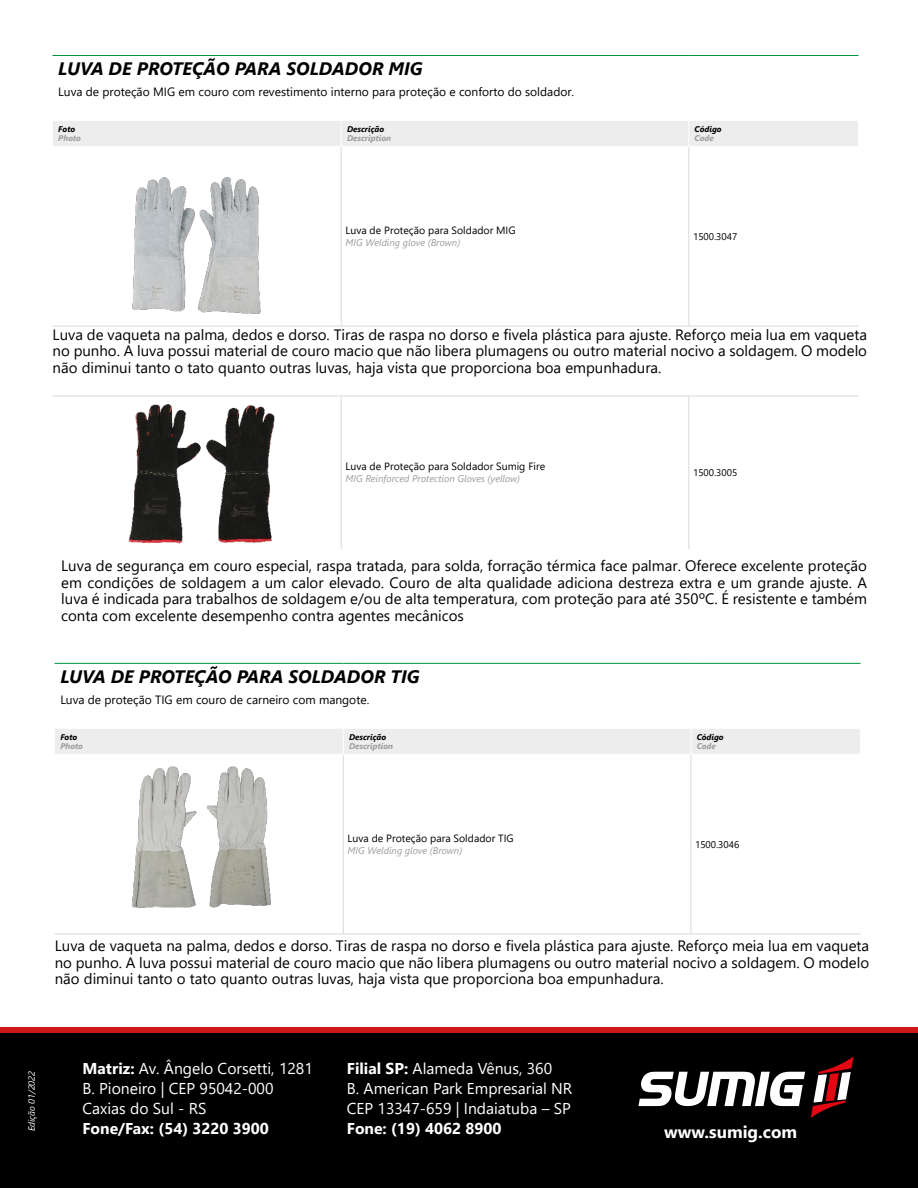
<style>
.page{position:relative;width:918px;height:1188px;background:#fff}
.page>*{position:absolute;margin:0;border:0;box-sizing:border-box;transform-origin:0 0}
.t1{font:700 18.3px "Segoe UI";color:#fff}
.t2{font:italic 700 18px "Segoe UI";color:#000}
.t3{font:700 17.1px "Segoe UI";color:#fff}
.t4{font:15.75px/20px "Segoe UI";color:#fff}
.t5{font:700 15.75px/20.7px "Segoe UI";color:#fff}
.t6{font:15px/16.5px "Segoe UI";color:#000;text-align:justify}
.t7{font:12px "Segoe UI";color:#000}
.t8{font:10.5px "Segoe UI";color:#000}
.t9{font:italic 9.75px "Segoe UI";color:#9d9d9c}
.t10{font:9.75px "Segoe UI";color:#000}
.t11{font:italic 9px "Segoe UI";color:#fff}
.t12{font:italic 700 8.25px "Segoe UI";color:#9d9d9c}
.t13{font:italic 700 8.25px "Segoe UI";color:#000}
.s1{font-weight:700}
</style>
<div class="page">
<div style="left:0;top:1033px;width:918px;height:155px;background:#000"></div>
<svg style="left:638px;top:1072px;width:167px;height:34px"></svg>
<svg style="left:811px;top:1056px;width:43px;height:62px"></svg>
<div style="left:0;top:1027px;width:918px;height:6px;background:#cd1719"></div>
<hr style="left:341px;top:147px;width:1px;height:179px;background:#dadada">
<hr style="left:688px;top:147px;width:1px;height:179px;background:#dadada">
<hr style="left:341px;top:396px;width:1px;height:153px;background:#dadada">
<hr style="left:688px;top:396px;width:1px;height:153px;background:#dadada">
<hr style="left:52px;top:326px;width:289px;height:1px;background:#dadada">
<hr style="left:52px;top:396px;width:289px;height:1px;background:#dadada">
<hr style="left:341px;top:326px;width:348px;height:1px;background:#dadada">
<hr style="left:689px;top:326px;width:170px;height:1px;background:#dadada">
<hr style="left:341px;top:396px;width:348px;height:1px;background:#dadada">
<hr style="left:689px;top:396px;width:170px;height:1px;background:#dadada">
<hr style="left:52px;top:55px;width:289px;height:1px;background:#009641">
<hr style="left:341px;top:55px;width:348px;height:1px;background:#009641">
<hr style="left:689px;top:55px;width:170px;height:1px;background:#009641">
<div style="left:53px;top:121px;width:805px;height:25px;background:#ededed"></div>
<img style="left:121px;top:395px;width:161px;height:149px">
<img style="left:126px;top:177px;width:137px;height:150px">
<img style="left:131px;top:766px;width:140px;height:142px">
<hr style="left:343px;top:755px;width:1px;height:179px;background:#dadada">
<hr style="left:691px;top:755px;width:1px;height:179px;background:#dadada">
<hr style="left:55px;top:934px;width:288px;height:1px;background:#dadada">
<hr style="left:343px;top:934px;width:348px;height:1px;background:#dadada">
<hr style="left:691px;top:934px;width:170px;height:1px;background:#dadada">
<hr style="left:55px;top:663px;width:288px;height:1px;background:#009641">
<hr style="left:343px;top:663px;width:348px;height:1px;background:#009641">
<hr style="left:691px;top:663px;width:170px;height:1px;background:#009641">
<div style="left:55px;top:729px;width:805px;height:25px;background:#ededed"></div>
<p class="t2" style="left:58px;top:52px;width:366px">LUVA DE PROTEÇÃO PARA SOLDADOR MIG</p>
<p class="t7" style="left:58px;top:81px;width:517px">Luva de proteção MIG em couro com revestimento interno para proteção e conforto do soldador.</p>
<p class="t13" style="left:58px;top:121px;width:18px">Foto</p>
<p class="t12" style="left:58px;top:130px;width:24px">Photo</p>
<p class="t13" style="left:347px;top:121px;width:39px">Descrição</p>
<p class="t12" style="left:347px;top:130px;width:46px">Description</p>
<p class="t8" style="left:346px;top:220px;width:172px">Luva de Proteção para Soldador MIG</p>
<p class="t9" style="left:346px;top:233px;width:116px">MIG Welding glove (Brown)</p>
<p class="t13" style="left:695px;top:121px;width:29px">Código</p>
<p class="t12" style="left:695px;top:130px;width:21px">Code</p>
<p class="t10" style="left:693px;top:227px;width:46px">1500.3047</p>
<p class="t6" style="left:53px;top:325px;width:816px">Luva de vaqueta na palma, dedos e dorso. Tiras de raspa no dorso e fivela plástica para ajuste. Reforço meia lua em vaqueta no punho. A luva possui material de couro macio que não libera plumagens ou outro material nocivo a soldagem. O modelo não diminui tanto o tato quanto outras luvas, haja vista que proporciona boa empunhadura.</p>
<p class="t8" style="left:346px;top:457px;width:201px">Luva de Proteção para Soldador Sumig Fire</p>
<p class="t9" style="left:346px;top:470px;width:176px">MIG Reinforced Protection Gloves (yellow)</p>
<p class="t10" style="left:693px;top:463px;width:46px">1500.3005</p>
<p class="t6" style="left:61px;top:556px;width:807px">Luva de segurança em couro especial, raspa tratada, para solda, forração térmica face palmar. Oferece excelente proteção em condições de soldagem a um calor elevado. Couro de alta qualidade adiciona destreza extra e um grande ajuste. A luva é indicada para trabalhos de soldagem e/ou de alta temperatura, com proteção para até 350ºC. É resistente e também conta com excelente desempenho contra agentes mecânicos</p>
<p class="t2" style="left:60px;top:660px;width:361px">LUVA DE PROTEÇÃO PARA SOLDADOR TIG</p>
<p class="t7" style="left:60px;top:689px;width:310px">Luva de proteção TIG em couro de carneiro com mangote.</p>
<p class="t13" style="left:60px;top:729px;width:18px">Foto</p>
<p class="t12" style="left:60px;top:738px;width:24px">Photo</p>
<p class="t13" style="left:349px;top:729px;width:39px">Descrição</p>
<p class="t12" style="left:349px;top:738px;width:46px">Description</p>
<p class="t8" style="left:348px;top:828px;width:168px">Luva de Proteção para Soldador TIG</p>
<p class="t9" style="left:348px;top:841px;width:116px">MIG Welding glove (Brown)</p>
<p class="t13" style="left:697px;top:729px;width:29px">Código</p>
<p class="t12" style="left:697px;top:738px;width:21px">Code</p>
<p class="t10" style="left:695px;top:835px;width:46px">1500.3046</p>
<p class="t6" style="left:55px;top:936px;width:816px">Luva de vaqueta na palma, dedos e dorso. Tiras de raspa no dorso e fivela plástica para ajuste. Reforço meia lua em vaqueta no punho. A luva possui material de couro macio que não libera plumagens ou outro material nocivo a soldagem. O modelo não diminui tanto o tato quanto outras luvas, haja vista que proporciona boa empunhadura.</p>
<p class="t11" style="left:23px;top:1131px;width:62px;rotate:-90deg">Edição 01/2022</p>
<p class="t4" style="left:82px;top:1057px;width:232px"><span class="s1">Matriz:</span> Av. Ângelo Corsetti, 1281<br>B. Pioneiro | CEP 95042-000<br>Caxias do Sul - RS</p>
<p class="t4" style="left:347px;top:1057px;width:227px"><span class="s1">Filial SP:</span> Alameda Vênus, 360<br>B. American Park Empresarial NR<br>CEP 13347-659 | Indaiatuba – SP</p>
<p class="t5" style="left:347px;top:1116px;width:156px">Fone: (19) 4062 8900</p>
<p class="t1" style="left:384px;top:1076px;width:239px">SUMIG USA CORPORATION</p>
<p class="t5" style="left:384px;top:1104px;width:216px">8600 Commodity Circle #159<br>Orlando, FL 32819</p>
<p class="t5" style="left:82px;top:1116px;width:188px">Fone/Fax: (54) 3220 3900</p>
<p class="t3" style="left:664px;top:1115px;width:134px">www.sumig.com</p>
<p class="t5" style="left:689px;top:1122px;width:168px">sumigusa@sumig.com</p>
</div>
